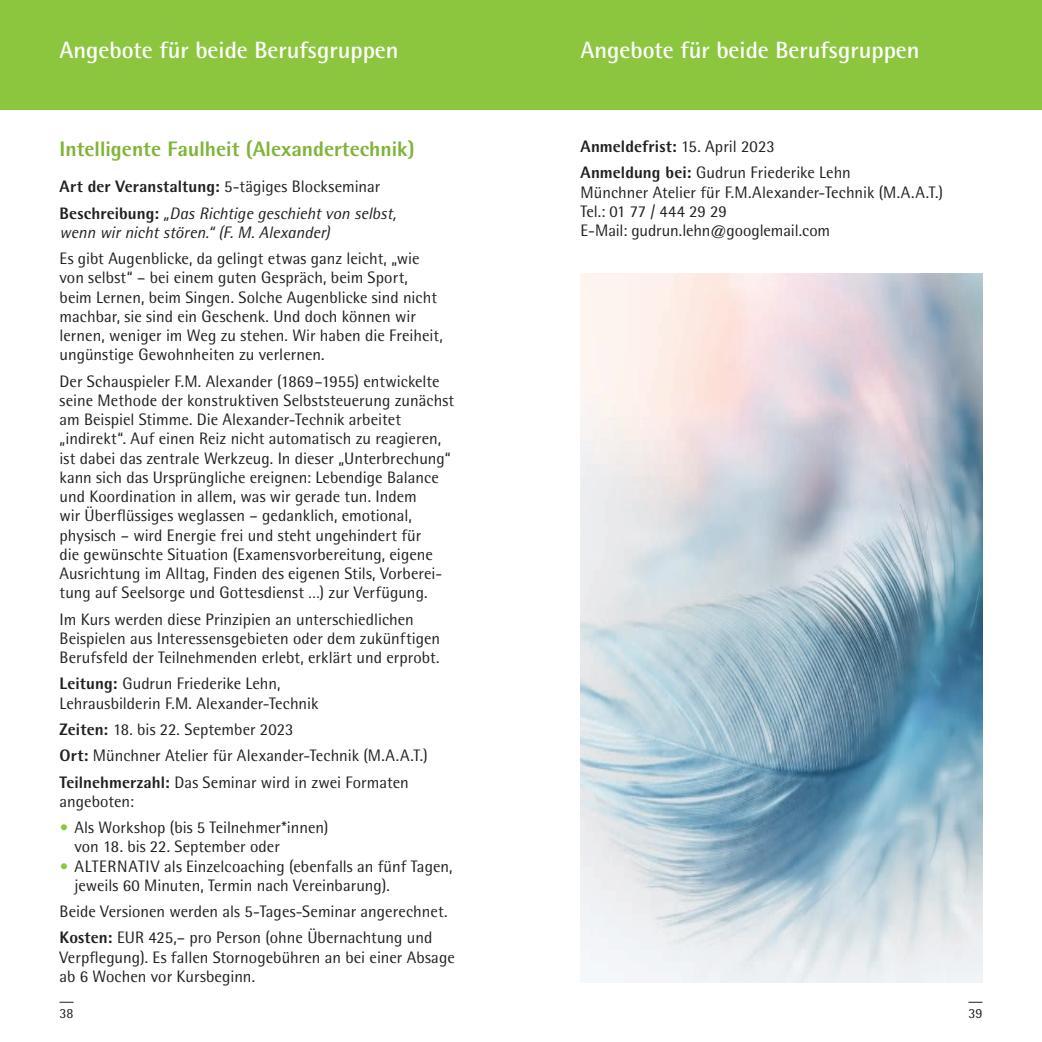
<style>
.page{position:relative;width:1042px;height:1042px;background:#fff}
.page>*{position:absolute;margin:0;border:0;box-sizing:border-box;transform-origin:0 0}
.t1{font:700 23.62px "Agfa Rotis Semisans";color:#fff}
.t2{font:800 21px "Agfa Rotis Semisans";color:#7fb438}
.t3{font:16.62px/19.2px "Agfa Rotis Semisans";color:#231f20}
.t4{font:800 16.62px/26.2px "Agfa Rotis Semisans";color:#231f20}
.t5{font:italic 16.62px "Agfa Rotis Semisans";color:#231f20}
.t6{font:14px "Agfa Rotis Semisans";color:#231f20}
.s1{font-weight:400}
.s2{font-weight:400;font-style:italic}
.s3{font-weight:800}
.s4{font-weight:800;color:#8bc63e}
</style>
<div class="page">
<div style="left:521px;top:0;width:521px;height:109px;background:#8bc63e"></div>
<div style="left:0;top:0;width:521px;height:109px;background:#8bc63e"></div>
<svg style="left:60px;top:1002px;width:14px;height:1px"></svg>
<svg style="left:968px;top:1002px;width:14px;height:1px"></svg>
<img style="left:580px;top:273px;width:402px;height:709px">
<h1 class="t1" style="left:60px;top:35px;width:340px">Angebote für beide Berufsgruppen</h1>
<h1 class="t1" style="left:580px;top:35px;width:340px">Angebote für beide Berufsgruppen</h1>
<p class="t2" style="left:60px;top:135px;width:357px">Intelligente Faulheit (Alexandertechnik)</p>
<p class="t4" style="left:60px;top:173px;width:338px">Art der Veranstaltung: <span class="s1">5-tägiges Blockseminar<br></span>Beschreibung: <span class="s2">„Das Richtige geschieht von selbst,</span></p>
<p class="t5" style="left:60px;top:222px;width:272px">wenn wir nicht stören.“ (F. M. Alexander)</p>
<p class="t3" style="left:60px;top:249px;width:385px">Es gibt Augenblicke, da gelingt etwas ganz leicht, „wie von selbst“ – bei einem guten Gespräch, beim Sport, beim Lernen, beim Singen. Solche Augenblicke sind nicht machbar, sie sind ein Geschenk. Und doch können wir lernen, weniger im Weg zu stehen. Wir haben die Freiheit, ungünstige Gewohnheiten zu verlernen.</p>
<p class="t3" style="left:60px;top:371px;width:396px">Der Schauspieler F.M. Alexander (1869–1955) entwickelte seine Methode der konstruktiven Selbststeuerung zunächst am Beispiel Stimme. Die Alexander-Technik arbeitet „indirekt“. Auf einen Reiz nicht automatisch zu reagieren, ist dabei das zentrale Werkzeug. In dieser „Unterbrechung“ kann sich das Ursprüngliche ereignen: Lebendige Balance und Koordination in allem, was wir gerade tun. Indem<br>wir Überflüssiges weglassen – gedanklich, emotional, physisch – wird Energie frei und steht ungehindert für<br>die gewünschte Situation (Examensvorbereitung, eigene Ausrichtung im Alltag, Finden des eigenen Stils, Vorberei&shy;tung auf Seelsorge und Gottesdienst …) zur Verfügung.</p>
<p class="t3" style="left:60px;top:609px;width:382px">Im Kurs werden diese Prinzipien an unterschiedlichen<br>Beispielen aus Interessensgebieten oder dem zukünftigen<br>Berufsfeld der Teilnehmenden erlebt, erklärt und erprobt.</p>
<p class="t3" style="left:60px;top:674px;width:260px"><span class="s3">Leitung:</span> Gudrun Friederike Lehn,<br>Lehrausbilderin F.M. Alexander-Technik</p>
<p class="t3" style="left:60px;top:716px;width:370px;line-height:26.2px"><span class="s3">Zeiten:</span> 18. bis 22. September 2023<br><span class="s3">Ort:</span> Münchner Atelier für Alexander-Technik (M.A.A.T.)<br><span class="s3">Teilnehmerzahl:</span> Das Seminar wird in zwei Formaten</p>
<p class="t3" style="left:60px;top:791px;width:76px">angeboten:</p>
<p class="t3" style="left:74px;top:817px;width:255px;text-indent:-15px"><span class="s4">•</span> Als Workshop (bis 5 Teilnehmer*innen) von 18. bis 22. September oder</p>
<p class="t3" style="left:74px;top:856px;width:380px;text-indent:-15px"><span class="s4">•</span> ALTERNATIV als Einzelcoaching (ebenfalls an fünf Tagen, jeweils 60 Minuten, Termin nach Vereinbarung).</p>
<p class="t3" style="left:60px;top:898px;width:389px;line-height:26.2px">Beide Versionen werden als 5-Tages-Seminar angerechnet.<br><span class="s3">Kosten:</span> EUR 425,– pro Person (ohne Übernachtung und</p>
<p class="t3" style="left:60px;top:947px;width:397px">Verpflegung). Es fallen Stornogebühren an bei einer Absage ab 6 Wochen vor Kursbeginn.</p>
<p class="t3" style="left:580px;top:133px;width:272px;line-height:26.2px"><span class="s3">Anmeldefrist:</span> 15. April 2023<br><span class="s3">Anmeldung bei:</span> Gudrun Friederike Lehn</p>
<p class="t3" style="left:580px;top:182px;width:364px">Münchner Atelier für F.M.Alexander-Technik (M.A.A.T.)<br>Tel.: 01 77 / 444 29 29<br>E-Mail: gudrun.lehn@googlemail.com</p>
<p class="t6" style="left:60px;top:1004px;width:16px">38</p>
<p class="t6" style="left:968px;top:1004px;width:16px">39</p>
</div>
